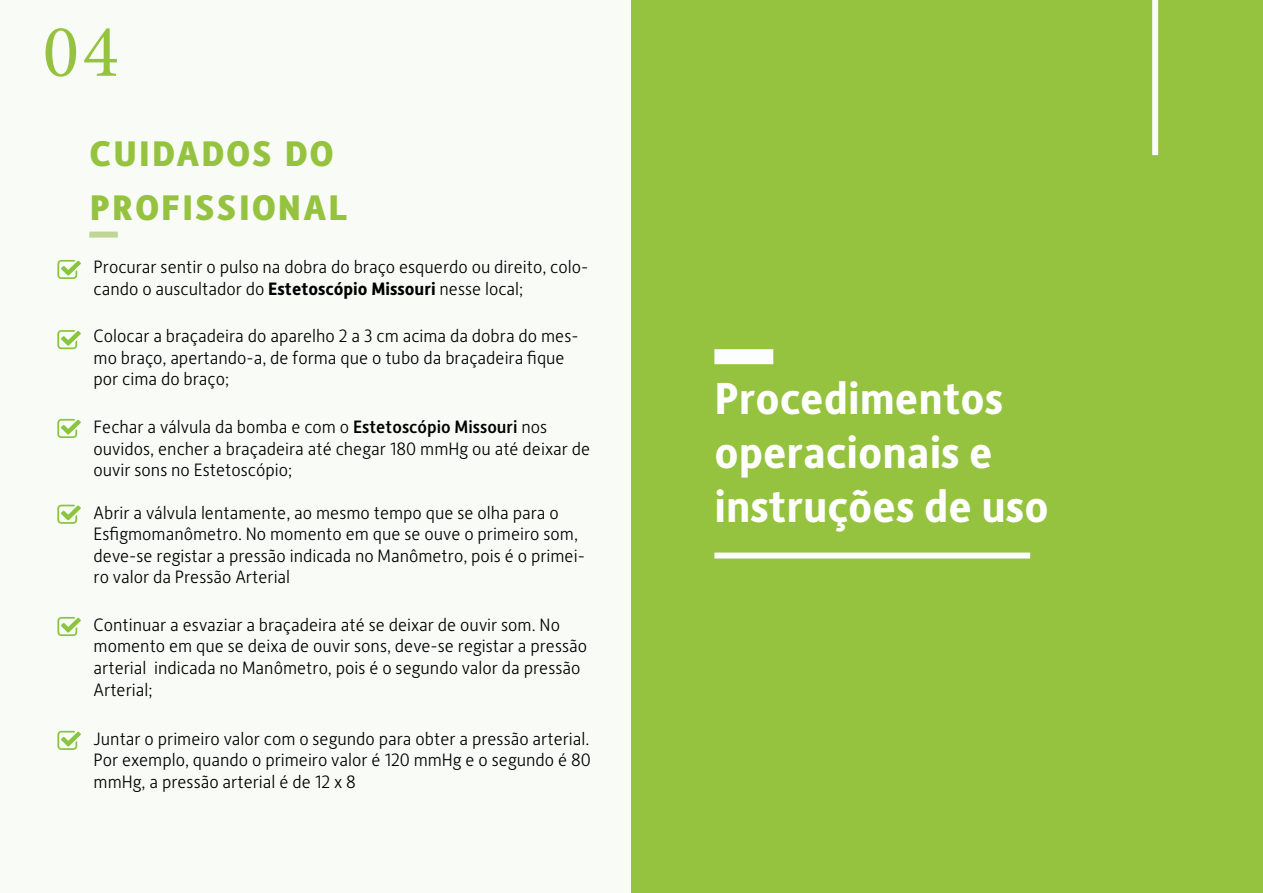
<style>
.page{position:relative;width:1263px;height:893px;background:#fff}
.page>*{position:absolute;margin:0;border:0;box-sizing:border-box;transform-origin:0 0}
.t1{font:75px "Minion Pro";color:#95c33f}
.t2{font:700 45px/54px "Alber New";color:#fff}
.t3{font:700 45px/54px "Alber New";letter-spacing:.02em;color:#95c33f}
.t4{font:300 18px/21.6px "Alber New";color:#000001}
.s1{font-weight:700}
.s2{font-weight:500}
</style>
<div class="page">
<div style="left:0;top:0;width:631px;height:893px;background:#f9fcf6"></div>
<div style="left:89px;top:232px;width:29px;height:6px;background:#c0d598"></div>
<div style="left:631px;top:0;width:632px;height:893px;background:#95c33f"></div>
<div style="left:714px;top:349px;width:59px;height:15px;background:#fbfdfe"></div>
<div style="left:714px;top:553px;width:316px;height:6px;background:#fbfdfe"></div>
<div style="left:1152px;top:0;width:6px;height:155px;background:#fbfdfe"></div>
<svg style="left:57px;top:260px;width:24px;height:19px"></svg>
<svg style="left:57px;top:330px;width:24px;height:19px"></svg>
<svg style="left:57px;top:419px;width:24px;height:19px"></svg>
<svg style="left:57px;top:505px;width:24px;height:19px"></svg>
<svg style="left:57px;top:617px;width:24px;height:19px"></svg>
<svg style="left:57px;top:731px;width:24px;height:19px"></svg>
<h1 class="t1" style="left:43px;top:2px;width:77px">04</h1>
<h2 class="t3" style="left:89px;top:122px;width:261px">CUIDADOS DO<br>PROFISSIONAL</h2>
<p class="t4" style="left:94px;top:255px;width:496px">Procurar sentir o pulso na dobra do braço esquerdo ou direito, colo&shy;cando o auscultador do <span class="s1">Estetoscópio Missouri</span> nesse local;</p>
<p class="t4" style="left:94px;top:324px;width:486px">Colocar a braçadeira do aparelho 2 a 3 cm acima da dobra do mes&shy;mo braço, apertando-a, de forma que o tubo da braçadeira fique por cima do braço;</p>
<p class="t4" style="left:94px;top:415px;width:498px">Fechar a válvula da bomba e com o <span class="s2">Estetoscópio Missouri</span> nos ouvidos, encher a braçadeira até chegar 180 mmHg ou até deixar de ouvir sons no Estetoscópio;</p>
<p class="t4" style="left:94px;top:501px;width:493px">Abrir a válvula lentamente, ao mesmo tempo que se olha para o Esfigmomanômetro. No momento em que se ouve o primeiro som, deve-se registar a pressão indicada no Manômetro, pois é o primei&shy;ro valor da Pressão Arterial</p>
<p class="t4" style="left:94px;top:613px;width:495px">Continuar a esvaziar a braçadeira até se deixar de ouvir som. No momento em que se deixa de ouvir sons, deve-se registar a pressão arterial indicada no Manômetro, pois é o segundo valor da pressão Arterial;</p>
<p class="t4" style="left:94px;top:727px;width:499px;text-align:justify">Juntar o primeiro valor com o segundo para obter a pressão arterial.<br>Por exemplo, quando o primeiro valor é 120 mmHg e o segundo é 80 mmHg, a pressão arterial é de 12 x 8</p>
<h2 class="t2" style="left:714px;top:370px;width:336px">Procedimentos operacionais e instruções de uso</h2>
</div>
